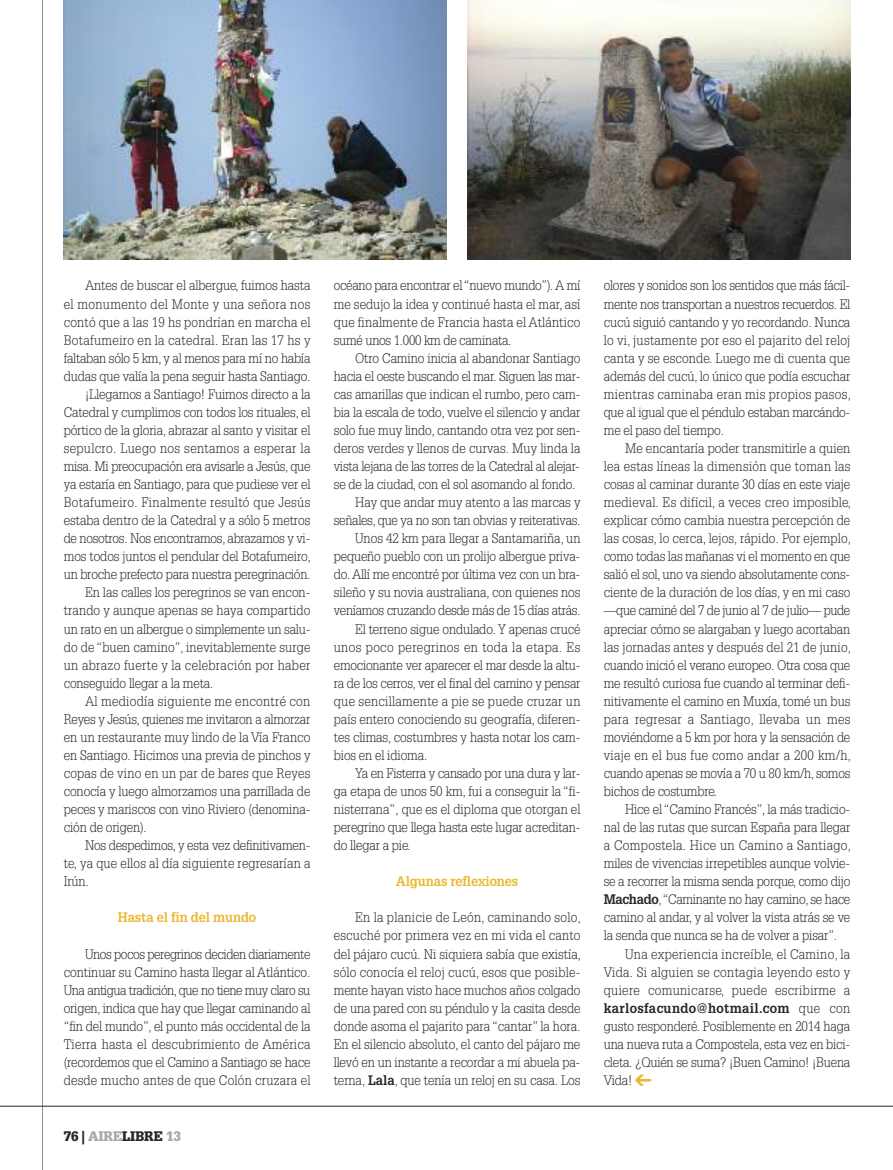
<style>
.page{position:relative;width:893px;height:1170px;background:#fff}
.page>*{position:absolute;margin:0;border:0;box-sizing:border-box;transform-origin:0 0}
.t1{font:300 13.5px/18px "Glypha LT Std";letter-spacing:-.01em;color:#272627;text-align:justify;scale:.95 1}
.t2{font:300 13.5px "Glypha LT Std";letter-spacing:.025em;color:#272627;scale:.95 1}
.t3{font:300 13.5px "Glypha LT Std";letter-spacing:.01em;color:#272627;scale:.95 1}
.t4{font:300 13.5px "Glypha LT Std";letter-spacing:.015em;color:#272627;scale:.95 1}
.t5{font:700 13.5px "Glypha LT Std";letter-spacing:-.01em;color:#ecb834;scale:.95 1}
.t6{font:900 13.5px "Glypha LT Std";letter-spacing:-.01em;color:#272627}
.s1{color:#a9a8a9}
.s2{font-weight:700}
</style>
<div class="page">
<hr style="left:42px;top:0;width:1px;height:1169px;background:#939393">
<hr style="left:0;top:1105px;width:893px;height:1px;background:#272627">
<img style="left:64px;top:0;width:382px;height:259px">
<img style="left:468px;top:0;width:382px;height:259px">
<p class="t1" style="left:85px;top:278px;width:239px">Antes de buscar el albergue, fuimos hasta</p>
<p class="t2" style="left:64px;top:299px;width:261px">el monumento del Monte y una señora nos</p>
<p class="t4" style="left:64px;top:317px;width:261px">contó que a las 19 hs pondrían en marcha el</p>
<p class="t2" style="left:64px;top:335px;width:261px">Botafumeiro en la catedral. Eran las 17 hs y</p>
<p class="t1" style="left:64px;top:350px;width:261px">faltaban sólo 5 km, y al menos para mí no había</p>
<p class="t1" style="left:64px;top:368px;width:261px">dudas que valía la pena seguir hasta Santiago.</p>
<p class="t1" style="left:85px;top:386px;width:239px">¡Llegamos a Santiago! Fuimos directo a la</p>
<p class="t1" style="left:64px;top:404px;width:261px">Catedral y cumplimos con todos los rituales, el</p>
<p class="t1" style="left:64px;top:422px;width:261px">pórtico de la gloria, abrazar al santo y visitar el</p>
<p class="t2" style="left:64px;top:443px;width:261px">sepulcro. Luego nos sentamos a esperar la</p>
<p class="t1" style="left:64px;top:458px;width:261px">misa. Mi preocupación era avisarle a Jesús, que</p>
<p class="t1" style="left:64px;top:476px;width:261px">ya estaría en Santiago, para que pudiese ver el</p>
<p class="t2" style="left:64px;top:497px;width:261px">Botafumeiro. Finalmente resultó que Jesús</p>
<p class="t1" style="left:64px;top:512px;width:261px">estaba dentro de la Catedral y a sólo 5 metros</p>
<p class="t1" style="left:64px;top:530px;width:261px">de nosotros. Nos encontramos, abrazamos y vi-</p>
<p class="t1" style="left:64px;top:548px;width:262px">mos todos juntos el pendular del Botafumeiro,</p>
<p class="t1" style="left:64px;top:566px;width:261px">un broche prefecto para nuestra peregrinación.</p>
<p class="t1" style="left:85px;top:584px;width:239px">En las calles los peregrinos se van encon-</p>
<p class="t3" style="left:64px;top:605px;width:261px">trando y aunque apenas se haya compartido</p>
<p class="t1" style="left:64px;top:620px;width:261px">un rato en un albergue o simplemente un salu-</p>
<p class="t1" style="left:64px;top:638px;width:261px">do de “buen camino”, inevitablemente surge</p>
<p class="t2" style="left:64px;top:660px;width:261px">un abrazo fuerte y la celebración por haber</p>
<p class="t1" style="left:64px;top:675px;width:159px">conseguido llegar a la meta.</p>
<p class="t2" style="left:85px;top:696px;width:239px">Al mediodía siguiente me encontré con</p>
<p class="t1" style="left:64px;top:711px;width:261px">Reyes y Jesús, quienes me invitaron a almorzar</p>
<p class="t1" style="left:64px;top:729px;width:261px">en un restaurante muy lindo de la Vía Franco</p>
<p class="t1" style="left:64px;top:747px;width:261px">en Santiago. Hicimos una previa de pinchos y</p>
<p class="t4" style="left:64px;top:768px;width:261px">copas de vino en un par de bares que Reyes</p>
<p class="t1" style="left:64px;top:783px;width:261px">conocía y luego almorzamos una parrillada de</p>
<p class="t1" style="left:64px;top:801px;width:261px">peces y mariscos con vino Riviero (denomina-</p>
<p class="t1" style="left:64px;top:819px;width:89px">ción de origen).</p>
<p class="t1" style="left:85px;top:837px;width:239px">Nos despedimos, y esta vez definitivamen-</p>
<p class="t3" style="left:64px;top:858px;width:261px">te, ya que ellos al día siguiente regresarían a</p>
<p class="t1" style="left:64px;top:873px;width:28px">Irún.</p>
<p class="t5" style="left:118px;top:909px;width:147px">Hasta el fin del mundo</p>
<p class="t1" style="left:64px;top:945px;width:261px;text-indent:21px">Unos pocos peregrinos deciden diariamente continuar su Camino hasta llegar al Atlántico.<br>Una antigua tradición, que no tiene muy claro su origen, indica que hay que llegar caminando al “fin del mundo”, el punto más occidental de la Tierra hasta el descubrimiento de América (recordemos que el Camino a Santiago se hace desde mucho antes de que Colón cruzara el</p>
<p class="t6" style="left:64px;top:1130px;width:119px">76 | <span class="s1">AIRE</span>LIBRE <span class="s1">13</span></p>
<p class="t1" style="left:334px;top:278px;width:261px">océano para encontrar el “nuevo mundo”).A mí me sedujo la idea y continué hasta el mar, así que finalmente de Francia hasta el Atlántico sumé unos 1.000 km de caminata.</p>
<p class="t1" style="left:355px;top:350px;width:239px">Otro Camino inicia al abandonar Santiago</p>
<p class="t1" style="left:334px;top:368px;width:261px">hacia el oeste buscando el mar. Siguen las mar-</p>
<p class="t1" style="left:334px;top:386px;width:261px">cas amarillas que indican el rumbo, pero cam-</p>
<p class="t1" style="left:334px;top:404px;width:261px">bia la escala de todo, vuelve el silencio y andar</p>
<p class="t1" style="left:334px;top:422px;width:261px">solo fue muy lindo, cantando otra vez por sen-</p>
<p class="t1" style="left:334px;top:440px;width:261px">deros verdes y llenos de curvas. Muy linda la</p>
<p class="t1" style="left:334px;top:458px;width:260px">vista lejana de las torres de la Catedral al alejar-</p>
<p class="t1" style="left:334px;top:476px;width:256px">se de la ciudad, con el sol asomando al fondo.</p>
<p class="t1" style="left:355px;top:494px;width:239px">Hay que andar muy atento a las marcas y</p>
<p class="t1" style="left:334px;top:512px;width:261px">señales, que ya no son tan obvias y reiterativas.</p>
<p class="t1" style="left:355px;top:530px;width:239px">Unos 42 km para llegar a Santamariña, un</p>
<p class="t1" style="left:334px;top:548px;width:261px">pequeño pueblo con un prolijo albergue priva-</p>
<p class="t1" style="left:334px;top:566px;width:261px">do.Allí me encontré por última vez con un bra-</p>
<p class="t1" style="left:334px;top:584px;width:261px">sileño y su novia australiana, con quienes nos</p>
<p class="t1" style="left:334px;top:602px;width:261px">veníamos cruzando desde más de 15 días atrás.</p>
<p class="t1" style="left:355px;top:620px;width:239px">El terreno sigue ondulado. Y apenas crucé</p>
<p class="t2" style="left:334px;top:642px;width:261px">unos poco peregrinos en toda la etapa. Es</p>
<p class="t1" style="left:334px;top:657px;width:261px">emocionante ver aparecer el mar desde la altu-</p>
<p class="t1" style="left:334px;top:675px;width:261px">ra de los cerros, ver el final del camino y pensar</p>
<p class="t2" style="left:334px;top:696px;width:261px">que sencillamente a pie se puede cruzar un</p>
<p class="t1" style="left:334px;top:711px;width:261px">país entero conociendo su geografía, diferen-</p>
<p class="t1" style="left:334px;top:729px;width:261px">tes climas, costumbres y hasta notar los cam-</p>
<p class="t1" style="left:334px;top:747px;width:100px">bios en el idioma.</p>
<p class="t1" style="left:355px;top:765px;width:239px">Ya en Fisterra y cansado por una dura y lar-</p>
<p class="t1" style="left:334px;top:783px;width:261px">ga etapa de unos 50 km, fui a conseguir la “fi-</p>
<p class="t1" style="left:334px;top:801px;width:261px">nisterrana”, que es el diploma que otorgan el</p>
<p class="t1" style="left:334px;top:819px;width:261px">peregrino que llega hasta este lugar acreditan-</p>
<p class="t1" style="left:334px;top:837px;width:82px">do llegar a pie.</p>
<p class="t5" style="left:396px;top:873px;width:130px">Algunas reflexiones</p>
<p class="t1" style="left:334px;top:909px;width:262px;text-indent:21px">En la planicie de León, caminando solo, escuché por primera vez en mi vida el canto del pájaro cucú. Ni siquiera sabía que existía, sólo conocía el reloj cucú, esos que posible&shy;mente hayan visto hace muchos años colgado de una pared con su péndulo y la casita desde donde asoma el pajarito para “cantar” la hora.<br>En el silencio absoluto, el canto del pájaro me llevó en un instante a recordar a mi abuela pa&shy;terna, <span class="s2">Lala</span>, que tenía un reloj en su casa. Los</p>
<p class="t1" style="left:604px;top:278px;width:262px">olores y sonidos son los sentidos que más fácil&shy;mente nos transportan a nuestros recuerdos. El cucú siguió cantando y yo recordando. Nunca lo vi, justamente por eso el pajarito del reloj canta y se esconde. Luego me di cuenta que además del cucú, lo único que podía escuchar mientras caminaba eran mis propios pasos, que al igual que el péndulo estaban marcándo&shy;me el paso del tiempo.</p>
<p class="t1" style="left:604px;top:440px;width:262px;text-indent:21px">Me encantaría poder transmitirle a quien lea estas líneas la dimensión que toman las cosas al caminar durante 30 días en este viaje medieval. Es difícil, a veces creo imposible, explicar cómo cambia nuestra percepción de las cosas, lo cerca, lejos, rápido. Por ejemplo, como todas las mañanas vi el momento en que salió el sol, uno va siendo absolutamente cons&shy;ciente de la duración de los días, y en mi caso —que caminé del 7 de junio al 7 de julio— pude apreciar cómo se alargaban y luego acortaban las jornadas antes y después del 21 de junio, cuando inició el verano europeo. Otra cosa que me resultó curiosa fue cuando al terminar defi&shy;nitivamente el camino en Muxía, tomé un bus para regresar a Santiago, llevaba un mes moviéndome a 5 km por hora y la sensación de viaje en el bus fue como andar a 200 km/h, cuando apenas se movía a 70 u 80 km/h, somos bichos de costumbre.</p>
<p class="t1" style="left:604px;top:801px;width:262px;text-indent:21px">Hice el “Camino Francés”, la más tradicio&shy;nal de las rutas que surcan España para llegar a Compostela. Hice un Camino a Santiago, miles de vivencias irrepetibles aunque volvie&shy;se a recorrer la misma senda porque, como dijo <span class="s2">Machado</span>,“Caminante no hay camino, se hace camino al andar, y al volver la vista atrás se ve la senda que nunca se ha de volver a pisar”.</p>
<p class="t1" style="left:604px;top:945px;width:261px;text-indent:21px">Una experiencia increíble, el Camino, la Vida. Si alguien se contagia leyendo esto y quiere comunicarse, puede escribirme a <span class="s2">karlosfacundo@hotmail.com</span> que con gusto responderé. Posiblemente en 2014 haga una nueva ruta a Compostela, esta vez en bici&shy;cleta. ¿Quién se suma? ¡Buen Camino! ¡Buena Vida!</p>
</div>
